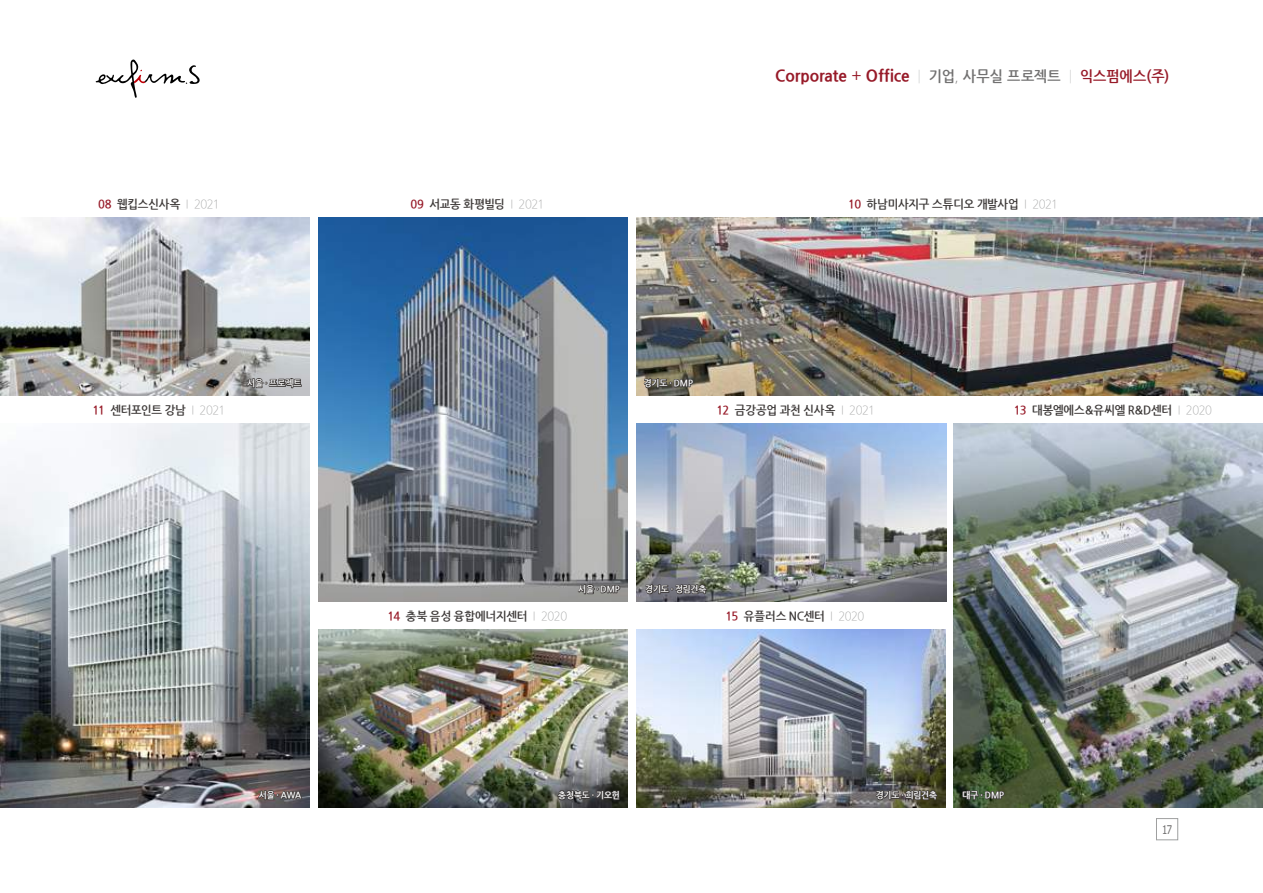
<style>
.page{position:relative;width:1263px;height:893px;background:#fff}
.page>*{position:absolute;margin:0;border:0;box-sizing:border-box;transform-origin:0 0}
.t1{font:800 16.5px "Nanum Gothic";letter-spacing:-.005em;color:#971a28;scale:.94 1}
.t2{font:700 12px "Nanum Gothic";letter-spacing:-.015em;color:#3e3a39;scale:.94 1}
.t3{font:12px "Tahoma";color:#727171;scale:.8 1}
.t4{font:700 9px "Nanum Gothic";letter-spacing:-.005em;color:#fff;scale:.94 1}
.s1{color:#971a28}
.s2{font-weight:300;color:#9fa0a0}
.s3{font-weight:400}
.s4{font-weight:300;font-size:15px;color:#c9caca}
.s5{font-weight:700;font-size:15px;color:#727171}
.s6{font-weight:300;font-size:15px;color:#727171}
.s7{font-weight:700;font-size:15px}
</style>
<div class="page">
<img style="left:637px;top:218px;width:626px;height:178px">
<img style="left:637px;top:424px;width:309px;height:178px">
<svg style="left:644px;top:570px;width:64px;height:30px;background:#656668"></svg>
<img style="left:0;top:424px;width:309px;height:384px">
<svg style="left:257px;top:780px;width:46px;height:27px"></svg>
<img style="left:954px;top:424px;width:309px;height:384px">
<svg style="left:961px;top:780px;width:45px;height:27px"></svg>
<img style="left:0;top:218px;width:309px;height:178px">
<svg style="left:245px;top:375px;width:58px;height:14px"></svg>
<img style="left:318px;top:218px;width:310px;height:384px">
<svg style="left:576px;top:578px;width:45px;height:23px"></svg>
<svg style="left:643px;top:364px;width:52px;height:31px;background:#635e4e"></svg>
<img style="left:318px;top:630px;width:310px;height:178px">
<svg style="left:557px;top:776px;width:64px;height:29px;background:#505050"></svg>
<img style="left:636px;top:630px;width:309px;height:178px">
<svg style="left:875px;top:776px;width:63px;height:30px;background:#504f42"></svg>
<div style="left:1156px;top:818px;width:22px;height:22px;border:1px solid #9fa0a0"></div>
<svg style="left:96px;top:59px;width:104px;height:39px"></svg>
<p class="t2" style="left:98px;top:198px;width:131px"><span class="s1">08</span> 웹킵스신사옥 <span class="s2">I 2021</span></p>
<p class="t2" style="left:93px;top:404px;width:143px"><span class="s1">11</span> 센터포인트 강남 <span class="s2">I 2021</span></p>
<p class="t4" style="left:247px;top:379px;width:59px">서울 · 프로젝트</p>
<p class="t4" style="left:259px;top:791px;width:47px">서울 · AWA</p>
<p class="t2" style="left:410px;top:198px;width:144px"><span class="s1">09</span> 서교동 화평빌딩 <span class="s2">I 2021</span></p>
<h1 class="t1" style="left:775px;top:67px;width:421px">Corporate <span class="s3">+</span> Office <span class="s4">|</span> <span class="s5">기업</span><span class="s6">,</span> <span class="s5">사무실 프로젝트</span> <span class="s4">|</span> <span class="s7">익스펌에스(주)</span></h1>
<p class="t2" style="left:848px;top:198px;width:225px"><span class="s1">10</span> 하남미사지구 스튜디오 개발사업 <span class="s2">I 2021</span></p>
<p class="t4" style="left:644px;top:379px;width:54px">경기도 · DMP</p>
<p class="t2" style="left:716px;top:404px;width:170px"><span class="s1">12</span> 금강공업 과천 신사옥 <span class="s2">I 2021</span></p>
<p class="t2" style="left:387px;top:610px;width:193px"><span class="s1">14</span> 충북 음성 융합에너지센터 <span class="s2">I 2020</span></p>
<p class="t4" style="left:578px;top:585px;width:46px">서울 · DMP</p>
<p class="t4" style="left:645px;top:585px;width:67px">경기도 · 정림건축</p>
<p class="t2" style="left:726px;top:610px;width:149px"><span class="s1">15</span> 유플러스 NC센터 <span class="s2">I 2020</span></p>
<p class="t2" style="left:1014px;top:404px;width:212px"><span class="s1">13</span> 대봉엘에스&amp;유씨엘 R&amp;D센터 <span class="s2">I 2020</span></p>
<p class="t4" style="left:558px;top:791px;width:67px">충청북도 · 기오헌</p>
<p class="t4" style="left:876px;top:791px;width:67px">경기도 · 희림건축</p>
<p class="t4" style="left:962px;top:791px;width:46px">대구 · DMP</p>
<p class="t3" style="left:1162px;top:821px;width:14px">17</p>
</div>
